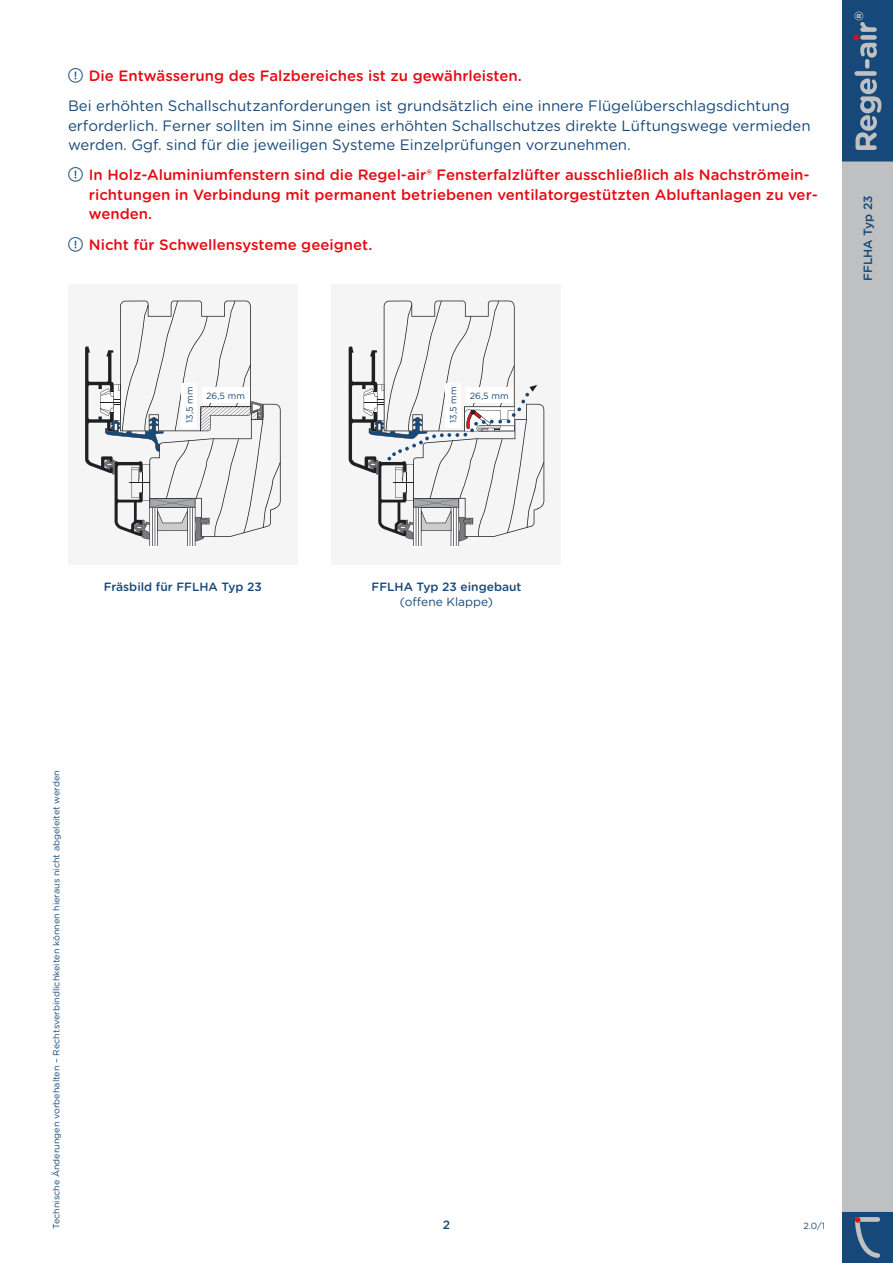
<style>
.page{position:relative;width:893px;height:1263px;background:#fff}
.page>*{position:absolute;margin:0;border:0;box-sizing:border-box;transform-origin:0 0}
.t1{font:15px/30.2px "Gotham Rounded";color:#164979}
.t2{font:500 15px/19.5px "Gotham Rounded";color:#e50b14}
.t3{font:500 12px "Gotham Rounded";color:#164979}
.t4{font:12px "Gotham Rounded";color:#164979}
.t5{font:9px "Gotham Rounded";color:#164979}
.s1{font-weight:500;color:#e50b14}
.s2{color:#164979}
</style>
<div class="page">
<div style="left:68px;top:284px;width:230px;height:280px;background:#f5f5f5"></div>
<svg style="left:85px;top:301px;width:196px;height:245px"></svg>
<div style="left:202px;top:387px;width:47px;height:16px;background:#fff"></div>
<div style="left:182px;top:383px;width:15px;height:44px;background:#fff"></div>
<div style="left:332px;top:284px;width:229px;height:280px;background:#f5f5f5"></div>
<svg style="left:349px;top:301px;width:195px;height:246px"></svg>
<div style="left:466px;top:387px;width:47px;height:16px;background:#fff"></div>
<div style="left:445px;top:383px;width:16px;height:44px;background:#fff"></div>
<svg style="left:842px;top:0;width:51px;height:253px;background:#64809a"></svg>
<div style="left:842px;top:505px;width:51px;height:253px;background:#bfc0c1"></div>
<svg style="left:842px;top:758px;width:51px;height:505px;background:#b0b5ba"></svg>
<div style="left:842px;top:253px;width:51px;height:252px;background:#bfc0c1"></div>
<p class="t1" style="left:68px;top:60px;width:723px">●▼□■● <span class="s1">Die Entwässerung des Falzbereiches ist zu gewährleisten.<br></span>Bei erhöhten Schallschutzanforderungen ist grundsätzlich eine innere Flügelüberschlagsdichtung</p>
<p class="t1" style="left:68px;top:115px;width:744px;line-height:19.5px">erforderlich. Ferner sollten im Sinne eines erhöhten Schallschutzes direkte Lüftungswege vermieden werden. Ggf. sind für die jeweiligen Systeme Einzelprüfungen vorzunehmen.</p>
<p class="t2" style="left:89px;top:165px;width:731px;text-indent:-21px"><span class="s2">●▼□■●</span> In Holz-Aluminiumfenstern sind die Regel-air® Fensterfalzlüfter ausschließlich als Nachströmein&shy;richtungen in Verbindung mit permanent betriebenen ventilatorgestützten Abluftanlagen zu ver&shy;wenden.</p>
<p class="t2" style="left:68px;top:234px;width:306px"><span class="s2">●▼□■●</span> Nicht für Schwellensysteme geeignet.</p>
<p class="t5" style="left:184px;top:423px;width:38px;rotate:-90deg">13,5 mm</p>
<p class="t5" style="left:470px;top:389px;width:40px">26,5 mm</p>
<p class="t5" style="left:447px;top:423px;width:38px;rotate:-90deg">13,5 mm</p>
<p class="t5" style="left:206px;top:389px;width:40px">26,5 mm</p>
<p class="t3" style="left:859px;top:281px;width:87px;rotate:-90deg">FFLHA Typ 23</p>
<p class="t3" style="left:104px;top:578px;width:160px">Fräsbild für FFLHA Typ 23</p>
<p class="t3" style="left:371px;top:578px;width:152px">FFLHA Typ 23 eingebaut</p>
<p class="t4" style="left:400px;top:593px;width:95px">(offene Klappe)</p>
<p class="t5" style="left:50px;top:1229px;width:460px;rotate:-90deg">Technische Änderungen vorbehalten – Rechtsverbindlichkeiten können hieraus nicht abgeleitet werden</p>
<p class="t3" style="left:443px;top:1216px;width:9px">2</p>
<p class="t5" style="left:803px;top:1219px;width:23px">2.0/1</p>
</div>
